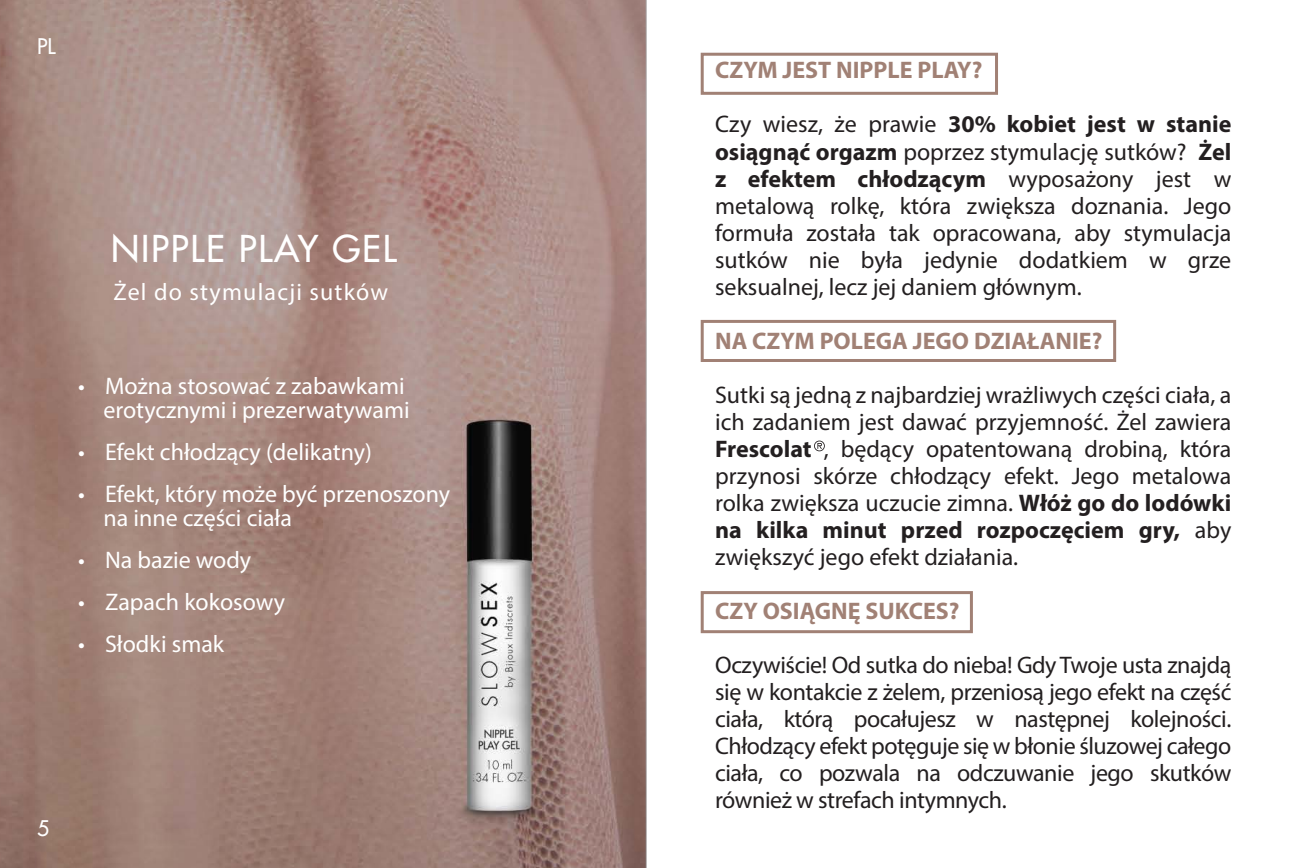
<style>
.page{position:relative;width:1293px;height:868px;background:#fff}
.page>*{position:absolute;margin:0;border:0;box-sizing:border-box;transform-origin:0 0}
.t1{font:500 36px "Futura Std";letter-spacing:.05em;color:#fff}
.t2{font:24px/27px "Myriad Pro";color:#231f20;text-align:justify}
.t3{font:24px/24px "Myriad Pro";color:#fff;text-align:right}
.t4{font:700 24px "Myriad Pro";color:#a18175}
.t5{font:24px "Myriad Pro";letter-spacing:.05em;color:#fff}
.t6{font:500 21px "Futura Std";color:#fff}
.s1{font-weight:700}
</style>
<div class="page">
<img style="left:0;top:781px;width:647px;height:86px">
<img style="left:0;top:0;width:1117px;height:781px">
<div style="left:700px;top:320px;width:416px;height:42px;border:3px solid #a18175"></div>
<div style="left:701px;top:591px;width:272px;height:42px;border:3px solid #a18175"></div>
<div style="left:700px;top:53px;width:298px;height:42px;border:3px solid #a18175"></div>
<svg style="left:814px;top:440px;width:11px;height:11px"></svg>
<p class="t6" style="left:37px;top:33px;width:20px">PL</p>
<h1 class="t1" style="left:111px;top:226px;width:287px">NIPPLE PLAY GEL</h1>
<p class="t5" style="left:113px;top:277px;width:276px">Żel do stymulacji sutków</p>
<p class="t3" style="left:78px;top:373px;width:333px">• Można stosować z zabawkami erotycznymi i prezerwatywami</p>
<p class="t3" style="left:78px;top:439px;width:295px">• Efekt chłodzący (delikatny)</p>
<p class="t3" style="left:103px;top:481px;width:348px;text-align:left;text-indent:-25px">• Efekt, który może być przenoszony na inne części ciała</p>
<p class="t3" style="left:78px;top:547px;width:175px">• Na bazie wody</p>
<p class="t3" style="left:78px;top:589px;width:208px">• Zapach kokosowy</p>
<p class="t3" style="left:78px;top:631px;width:148px">• Słodki smak</p>
<p class="t6" style="left:37px;top:814px;width:14px">5</p>
<p class="t4" style="left:715px;top:55px;width:269px">CZYM JEST NIPPLE PLAY?</p>
<p class="t2" style="left:715px;top:110px;width:518px">Czy wiesz, że prawie <span class="s1">30% kobiet jest w stanie osiągnąć orgazm</span> poprzez stymulację sutków? <span class="s1">Żel z efektem chłodzącym</span> wyposażony jest w metalową rolkę, która zwiększa doznania. Jego formuła została tak opracowana, aby stymulacja sutków nie była jedynie dodatkiem w grze seksualnej, lecz jej daniem głównym.</p>
<p class="t4" style="left:715px;top:325px;width:389px">NA CZYM POLEGA JEGO DZIAŁANIE?</p>
<p class="t2" style="left:715px;top:380px;width:518px">Sutki są jedną z najbardziej wrażliwych części ciała, a ich zadaniem jest dawać przyjemność. Żel zawiera <span class="s1">Frescolat</span> , będący opatentowaną drobiną, która przynosi skórze chłodzący efekt. Jego metalowa rolka zwiększa uczucie zimna. <span class="s1">Włóż go do lodówki na kilka minut przed rozpoczęciem gry,</span> aby zwiększyć jego efekt działania.</p>
<p class="t4" style="left:715px;top:595px;width:246px">CZY OSIĄGNĘ SUKCES?</p>
<p class="t2" style="left:715px;top:650px;width:518px">Oczywiście! Od sutka do nieba! Gdy Twoje usta znajdą się w kontakcie z żelem, przeniosą jego efekt na część ciała, którą pocałujesz w następnej kolejności.<br>Chłodzący efekt potęguje się w błonie śluzowej całego ciała, co pozwala na odczuwanie jego skutków również w strefach intymnych.</p>
</div>
